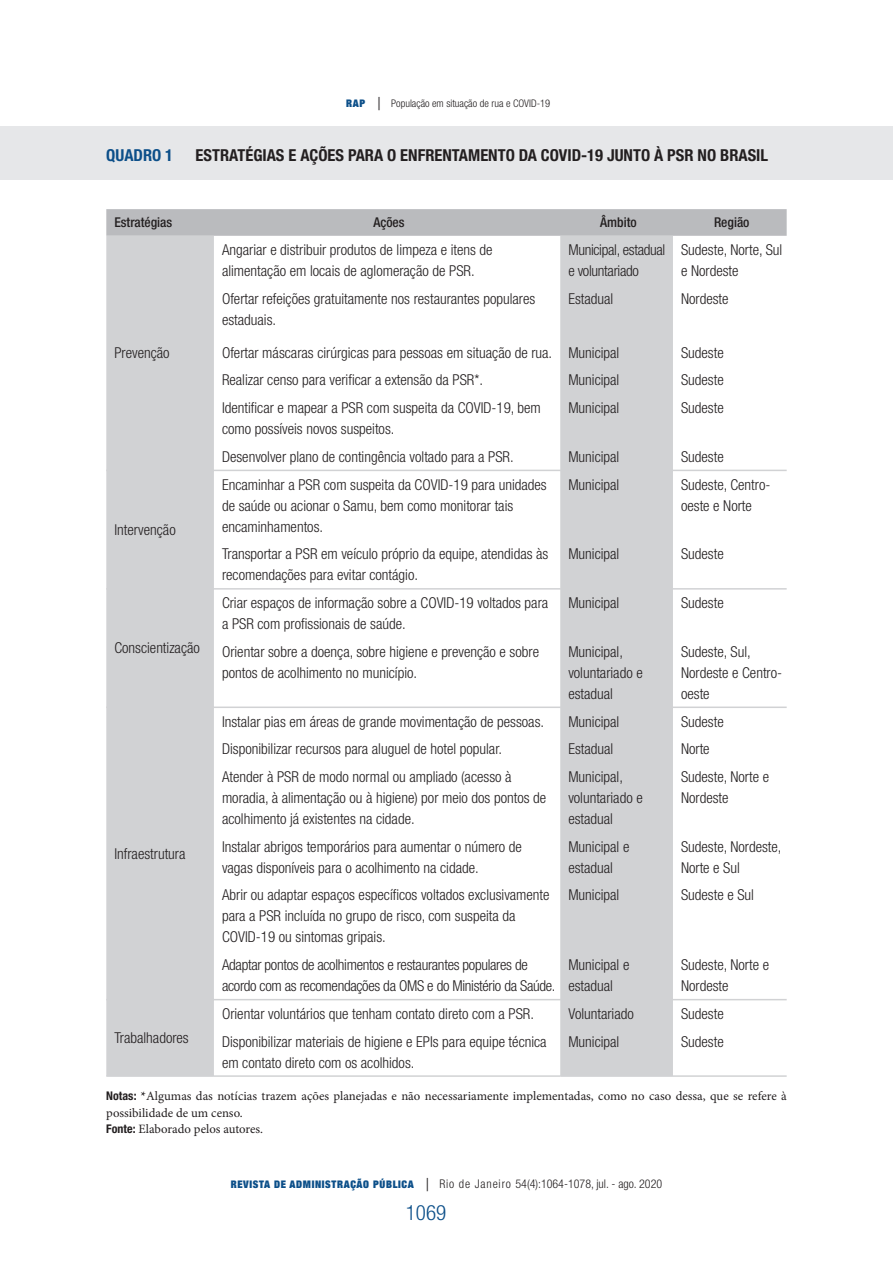
<style>
.page{position:relative;width:893px;height:1263px;background:#fff}
.page>*{position:absolute;margin:0;border:0;box-sizing:border-box;transform-origin:0 0}
.t1{font:300 condensed 21px "Helvetica Neue LT Std";color:#0c4f89}
.tit_tab{font:700 condensed 16.5px "Helvetica Neue LT Std";color:#231f20}
.tit_tab-2{font:700 condensed 16.5px "Helvetica Neue LT Std";color:#0c4f89}
.TEXTO_TAB{font:300 condensed 15px/21px "Helvetica Neue LT Std";color:#231f20}
.TEXTO_TAB-2{font:300 condensed 15px/21px "Helvetica Neue LT Std";letter-spacing:-.02em;color:#231f20}
.GARGANTA{font:500 condensed 13.5px "Helvetica Neue LT Std";color:#231f20}
.fonte{font:12.75px/16.5px "Minion Pro";color:#231f20}
.t2{font:300 condensed 12px "Helvetica Neue LT Std";color:#231f20}
.t3{font:300 condensed 10.5px "Helvetica Neue LT Std";color:#231f20}
.s1{font-family:"Helvetica Neue";font-weight:900;font-stretch:expanded;color:#0c4f89}
.s2{font-size:18px}
.s3{font-family:"Helvetica Neue LT Std";font-weight:700;font-stretch:condensed;font-size:12px}
.s4{font-weight:700}
.s5{font-family:"Helvetica Neue";font-weight:900;font-stretch:expanded;font-size:10.5px;color:#0c4f89}
</style>
<div class="page">
<div style="left:0;top:126px;width:893px;height:54px;background:#e6e7e9"></div>
<svg style="left:106px;top:209px;width:681px;height:27px;background:#babbbe"></svg>
<svg style="left:106px;top:236px;width:567px;height:839px"></svg>
<hr style="left:106px;top:1075px;width:108px;height:2px;background:#d1d2d4">
<hr style="left:214px;top:1075px;width:346px;height:2px;background:#d1d2d4">
<hr style="left:560px;top:1075px;width:113px;height:2px;background:#d1d2d4">
<hr style="left:673px;top:1075px;width:114px;height:2px;background:#d1d2d4">
<hr style="left:106px;top:999px;width:108px;height:1px;background:#d1d2d4">
<hr style="left:214px;top:999px;width:346px;height:1px;background:#d1d2d4">
<hr style="left:560px;top:999px;width:113px;height:1px;background:#d1d2d4">
<hr style="left:673px;top:999px;width:114px;height:1px;background:#d1d2d4">
<hr style="left:106px;top:706px;width:108px;height:2px;background:#d1d2d4">
<hr style="left:214px;top:706px;width:346px;height:2px;background:#d1d2d4">
<hr style="left:560px;top:706px;width:113px;height:2px;background:#d1d2d4">
<hr style="left:673px;top:706px;width:114px;height:2px;background:#d1d2d4">
<hr style="left:106px;top:588px;width:108px;height:2px;background:#d1d2d4">
<hr style="left:214px;top:588px;width:346px;height:2px;background:#d1d2d4">
<hr style="left:560px;top:588px;width:113px;height:2px;background:#d1d2d4">
<hr style="left:673px;top:588px;width:114px;height:2px;background:#d1d2d4">
<hr style="left:106px;top:470px;width:108px;height:1px;background:#d1d2d4">
<hr style="left:214px;top:470px;width:346px;height:1px;background:#d1d2d4">
<hr style="left:560px;top:470px;width:113px;height:1px;background:#d1d2d4">
<hr style="left:673px;top:470px;width:114px;height:1px;background:#d1d2d4">
<p class="t3" style="left:346px;top:98px;width:206px"><span class="s1">RAP</span> <span class="s2">|</span> População em situação de rua e COVID-19</p>
<p class="tit_tab-2" style="left:106px;top:145px;width:68px">QUADRO 1</p>
<p class="tit_tab" style="left:196px;top:145px;width:574px">ESTRATÉGIAS E AÇÕES PARA O ENFRENTAMENTO DA COVID-19 JUNTO À PSR NO BRASIL</p>
<p class="GARGANTA" style="left:114px;top:214px;width:59px">Estratégias</p>
<p class="GARGANTA" style="left:373px;top:214px;width:33px">Ações</p>
<p class="GARGANTA" style="left:600px;top:214px;width:38px">Âmbito</p>
<p class="GARGANTA" style="left:714px;top:214px;width:37px">Região</p>
<p class="TEXTO_TAB" style="left:114px;top:342px;width:57px">Prevenção</p>
<p class="TEXTO_TAB" style="left:114px;top:519px;width:63px">Intervenção</p>
<p class="TEXTO_TAB" style="left:114px;top:637px;width:87px">Conscientização</p>
<p class="TEXTO_TAB" style="left:114px;top:843px;width:73px">Infraestrutura</p>
<p class="TEXTO_TAB" style="left:222px;top:239px;width:272px">Angariar e distribuir produtos de limpeza e itens de alimentação em locais de aglomeração de PSR.</p>
<p class="TEXTO_TAB-2" style="left:568px;top:239px;width:98px">Municipal, estadual e voluntariado</p>
<p class="TEXTO_TAB" style="left:681px;top:239px;width:103px">Sudeste, Norte, Sul e Nordeste</p>
<p class="TEXTO_TAB" style="left:222px;top:288px;width:315px">Ofertar refeições gratuitamente nos restaurantes populares estaduais.</p>
<p class="TEXTO_TAB" style="left:568px;top:288px;width:46px">Estadual</p>
<p class="TEXTO_TAB" style="left:681px;top:288px;width:49px">Nordeste</p>
<p class="TEXTO_TAB" style="left:222px;top:342px;width:332px">Ofertar máscaras cirúrgicas para pessoas em situação de rua.</p>
<p class="TEXTO_TAB" style="left:568px;top:342px;width:53px">Municipal</p>
<p class="TEXTO_TAB" style="left:681px;top:342px;width:44px">Sudeste</p>
<p class="TEXTO_TAB" style="left:222px;top:369px;width:262px">Realizar censo para verificar a extensão da PSR*.</p>
<p class="TEXTO_TAB" style="left:568px;top:369px;width:53px">Municipal</p>
<p class="TEXTO_TAB" style="left:681px;top:369px;width:44px">Sudeste</p>
<p class="TEXTO_TAB" style="left:222px;top:397px;width:320px">Identificar e mapear a PSR com suspeita da COVID-19, bem como possíveis novos suspeitos.</p>
<p class="TEXTO_TAB" style="left:568px;top:397px;width:53px">Municipal</p>
<p class="TEXTO_TAB" style="left:681px;top:397px;width:44px">Sudeste</p>
<p class="TEXTO_TAB" style="left:222px;top:446px;width:293px">Desenvolver plano de contingência voltado para a PSR.</p>
<p class="TEXTO_TAB" style="left:568px;top:446px;width:53px">Municipal</p>
<p class="TEXTO_TAB" style="left:681px;top:446px;width:44px">Sudeste</p>
<p class="TEXTO_TAB" style="left:222px;top:474px;width:326px">Encaminhar a PSR com suspeita da COVID-19 para unidades de saúde ou acionar o Samu, bem como monitorar tais encaminhamentos.</p>
<p class="TEXTO_TAB" style="left:568px;top:474px;width:53px">Municipal</p>
<p class="TEXTO_TAB" style="left:681px;top:474px;width:91px">Sudeste, Centro&shy;oeste e Norte</p>
<p class="TEXTO_TAB" style="left:222px;top:543px;width:328px">Transportar a PSR em veículo próprio da equipe, atendidas às recomendações para evitar contágio.</p>
<p class="TEXTO_TAB" style="left:568px;top:543px;width:53px">Municipal</p>
<p class="TEXTO_TAB" style="left:681px;top:543px;width:44px">Sudeste</p>
<p class="TEXTO_TAB" style="left:222px;top:592px;width:328px">Criar espaços de informação sobre a COVID-19 voltados para a PSR com profissionais de saúde.</p>
<p class="TEXTO_TAB" style="left:568px;top:592px;width:53px">Municipal</p>
<p class="TEXTO_TAB" style="left:681px;top:592px;width:44px">Sudeste</p>
<p class="TEXTO_TAB" style="left:222px;top:641px;width:319px">Orientar sobre a doença, sobre higiene e prevenção e sobre pontos de acolhimento no município.</p>
<p class="TEXTO_TAB" style="left:568px;top:641px;width:76px">Municipal, voluntariado e estadual</p>
<p class="TEXTO_TAB" style="left:681px;top:641px;width:103px">Sudeste, Sul,<br>Nordeste e Centro&shy;oeste</p>
<p class="TEXTO_TAB" style="left:222px;top:711px;width:324px">Instalar pias em áreas de grande movimentação de pessoas.</p>
<p class="TEXTO_TAB" style="left:568px;top:711px;width:53px">Municipal</p>
<p class="TEXTO_TAB" style="left:681px;top:711px;width:44px">Sudeste</p>
<p class="TEXTO_TAB" style="left:222px;top:738px;width:281px">Disponibilizar recursos para aluguel de hotel popular.</p>
<p class="TEXTO_TAB" style="left:568px;top:738px;width:46px">Estadual</p>
<p class="TEXTO_TAB" style="left:681px;top:738px;width:30px">Norte</p>
<p class="TEXTO_TAB" style="left:222px;top:766px;width:326px">Atender à PSR de modo normal ou ampliado (acesso à moradia, à alimentação ou à higiene) por meio dos pontos de acolhimento já existentes na cidade.</p>
<p class="TEXTO_TAB" style="left:568px;top:766px;width:76px">Municipal, voluntariado e estadual</p>
<p class="TEXTO_TAB" style="left:681px;top:766px;width:90px">Sudeste, Norte e<br>Nordeste</p>
<p class="TEXTO_TAB" style="left:222px;top:836px;width:301px">Instalar abrigos temporários para aumentar o número de vagas disponíveis para o acolhimento na cidade.</p>
<p class="TEXTO_TAB" style="left:568px;top:836px;width:63px">Municipal e estadual</p>
<p class="TEXTO_TAB" style="left:681px;top:836px;width:102px">Sudeste, Nordeste,<br>Norte e Sul</p>
<p class="TEXTO_TAB" style="left:222px;top:884px;width:329px">Abrir ou adaptar espaços específicos voltados exclusivamente para a PSR incluída no grupo de risco, com suspeita da<br>COVID-19 ou sintomas gripais.</p>
<p class="TEXTO_TAB" style="left:568px;top:884px;width:53px">Municipal</p>
<p class="TEXTO_TAB" style="left:681px;top:884px;width:74px">Sudeste e Sul</p>
<p class="TEXTO_TAB-2" style="left:222px;top:954px;width:335px">Adaptar pontos de acolhimentos e restaurantes populares de acordo com as recomendações da OMS e do Ministério da Saúde.</p>
<p class="TEXTO_TAB" style="left:568px;top:954px;width:63px">Municipal e estadual</p>
<p class="TEXTO_TAB" style="left:681px;top:954px;width:90px">Sudeste, Norte e<br>Nordeste</p>
<p class="TEXTO_TAB" style="left:222px;top:1003px;width:314px">Orientar voluntários que tenham contato direto com a PSR.</p>
<p class="TEXTO_TAB" style="left:568px;top:1003px;width:67px">Voluntariado</p>
<p class="TEXTO_TAB" style="left:681px;top:1003px;width:44px">Sudeste</p>
<p class="TEXTO_TAB" style="left:222px;top:1031px;width:326px">Disponibilizar materiais de higiene e EPIs para equipe técnica em contato direto com os acolhidos.</p>
<p class="TEXTO_TAB" style="left:568px;top:1031px;width:53px">Municipal</p>
<p class="TEXTO_TAB" style="left:681px;top:1031px;width:44px">Sudeste</p>
<p class="fonte" style="left:106px;top:1088px;width:682px"><span class="s3">Notas:</span> <span class="s4">*</span>Algumas das notícias trazem ações planejadas e não necessariamente implementadas, como no caso dessa, que se refere à possibilidade de um censo.</p>
<p class="fonte" style="left:106px;top:1121px;width:158px"><span class="s3">Fonte:</span> Elaborado pelos autores.</p>
<p class="TEXTO_TAB" style="left:114px;top:1027px;width:76px">Trabalhadores</p>
<p class="t2" style="left:231px;top:1176px;width:433px"><span class="s5">REVISTA DE ADMINISTRAÇÃO PÚBLICA</span> <span class="s2">|</span> Rio de Janeiro 54(4):1064-1078, jul. - ago. 2020</p>
<h1 class="t1" style="left:406px;top:1200px;width:42px">1069</h1>
</div>
